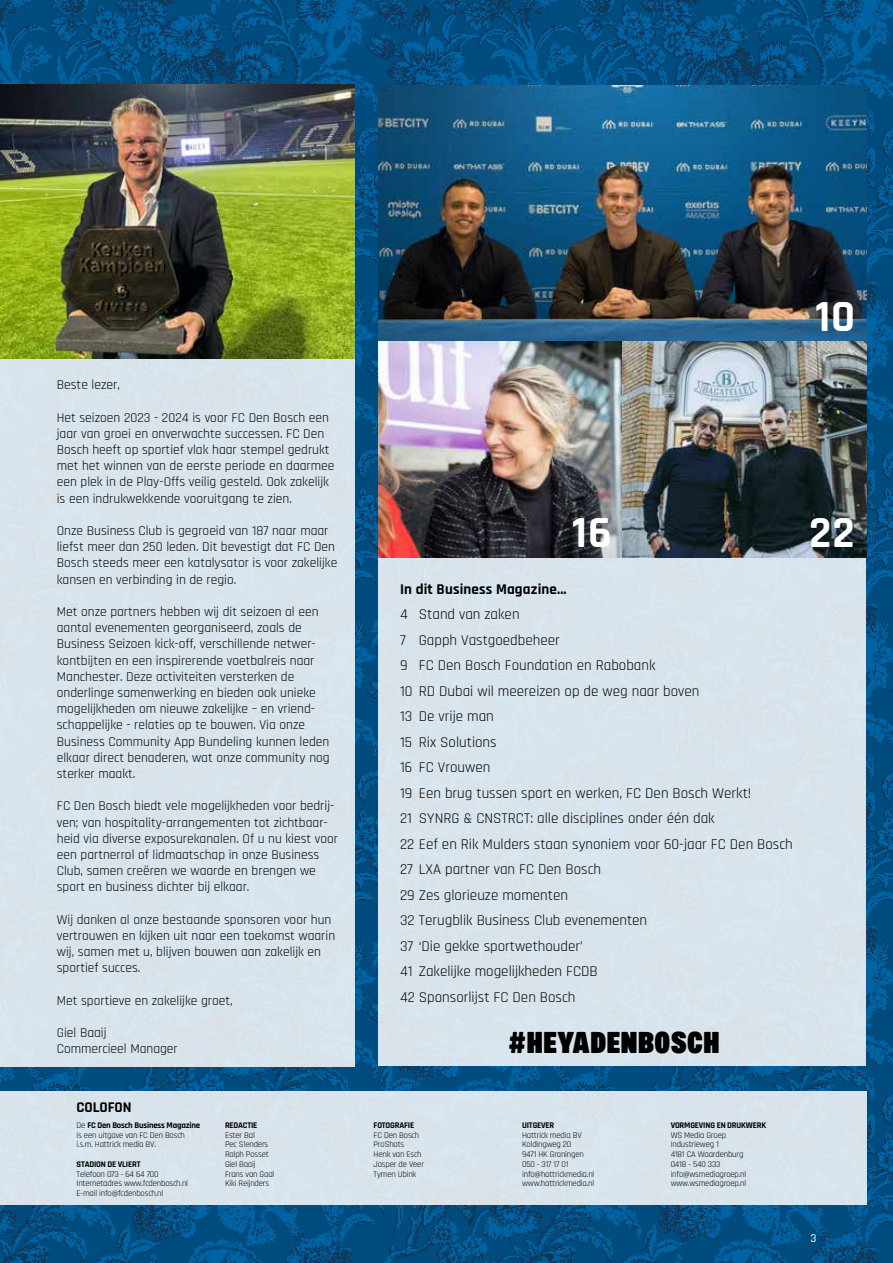
<style>
.page{position:relative;width:893px;height:1263px;background:#fff}
.page>*{position:absolute;margin:0;border:0;box-sizing:border-box;transform-origin:0 0}
.t1{font:700 45px "Rajdhani";color:#fff}
.t2{font:30px "Mello Cd Super";letter-spacing:.02em;color:#000}
.t3{font:15px/25.5px "Rajdhani";color:#000}
.t4{font:700 15px "Rajdhani";letter-spacing:.01em;color:#000}
.t5{font:13.5px/16.2px "Rajdhani";color:#000}
.t6{font:500 12px "Rajdhani";color:#fff}
.t7{font:8.7px/9.8px "Rajdhani";letter-spacing:-.02em;color:#000}
.t8{font:700 8.7px "Rajdhani";letter-spacing:-.02em;color:#000}
.s1{font-weight:700}
</style>
<div class="page">
<img style="left:0;top:0;width:893px;height:1205px">
<div style="left:0;top:85px;width:354px;height:981px;background:#d8e3eb"></div>
<div style="left:379px;top:558px;width:487px;height:508px;background:#d8e3eb"></div>
<img style="left:379px;top:85px;width:487px;height:473px">
<div style="left:0;top:1091px;width:866px;height:114px;background:#d8e3eb"></div>
<img style="left:0;top:84px;width:354px;height:275px">
<img style="left:0;top:1205px;width:893px;height:58px">
<p class="t5" style="left:57px;top:377px;width:65px">Beste lezer,</p>
<p class="t5" style="left:57px;top:410px;width:279px">Het seizoen 2023 - 2024 is voor FC Den Bosch een jaar van groei en onverwachte successen. FC Den Bosch heeft op sportief vlak haar stempel gedrukt met het winnen van de eerste periode en daarmee een plek in de Play-Offs veilig gesteld. Ook zakelijk is een indrukwekkende vooruitgang te zien.</p>
<p class="t5" style="left:57px;top:523px;width:282px">Onze Business Club is gegroeid van 187 naar maar liefst meer dan 250 leden. Dit bevestigt dat FC Den Bosch steeds meer een katalysator is voor zakelijke kansen en verbinding in de regio.</p>
<p class="t5" style="left:57px;top:604px;width:274px">Met onze partners hebben wij dit seizoen al een aantal evenementen georganiseerd, zoals de Business Seizoen kick-off, verschillende netwer&shy;kontbijten en een inspirerende voetbalreis naar Manchester. Deze activiteiten versterken de onderlinge samenwerking en bieden ook unieke mogelijkheden om nieuwe zakelijke – en vriend&shy;schappelijke - relaties op te bouwen. Via onze Business Community App Bundeling kunnen leden elkaar direct benaderen, wat onze community nog sterker maakt.</p>
<p class="t5" style="left:57px;top:798px;width:283px">FC Den Bosch biedt vele mogelijkheden voor bedrij&shy;ven; van hospitality-arrangementen tot zichtbaar&shy;heid via diverse exposurekanalen. Of u nu kiest voor een partnerrol of lidmaatschap in onze Business Club, samen creëren we waarde en brengen we sport en business dichter bij elkaar.</p>
<p class="t5" style="left:57px;top:912px;width:280px">Wij danken al onze bestaande sponsoren voor hun vertrouwen en kijken uit naar een toekomst waarin wij, samen met u, blijven bouwen aan zakelijk en sportief succes.</p>
<p class="t5" style="left:57px;top:993px;width:177px">Met sportieve en zakelijke groet,</p>
<p class="t5" style="left:57px;top:1025px;width:123px">Giel Baaij<br>Commercieel Manager</p>
<p class="t4" style="left:77px;top:1098px;width:57px">COLOFON</p>
<p class="t7" style="left:77px;top:1120px;width:125px">De <span class="s1">FC Den Bosch Business Magazine </span>is een uitgave van FC Den Bosch i.s.m. Hattrick media BV.</p>
<p class="t8" style="left:77px;top:1159px;width:65px">STADION DE VLIERT</p>
<p class="t7" style="left:77px;top:1169px;width:113px">Telefoon 073 - 64 64 700<br>Internetadres www.fcdenbosch.nl<br>E-mail info@fcdenbosch.nl</p>
<p class="t8" style="left:225px;top:1120px;width:34px">REDACTIE</p>
<p class="t7" style="left:225px;top:1130px;width:51px">Ester Bal<br>Pec Slenders<br>Ralph Posset<br>Giel Baaij<br>Frans van Gaal<br>Kiki Reijnders</p>
<h1 class="t1" style="left:815px;top:289px;width:42px">10</h1>
<h1 class="t1" style="left:572px;top:505px;width:41px">16</h1>
<h1 class="t1" style="left:809px;top:505px;width:47px">22</h1>
<p class="t4" style="left:400px;top:580px;width:168px">In dit Business Magazine...</p>
<p class="t3" style="left:400px;top:602px;width:394px">4 Stand van zaken<br>7 Gapph Vastgoedbeheer<br>9 FC Den Bosch Foundation en Rabobank<br>10 RD Dubai wil meereizen op de weg naar boven<br>13 De vrije man<br>15 Rix Solutions<br>16 FC Vrouwen<br>19 Een brug tussen sport en werken, FC Den Bosch Werkt!<br>21 SYNRG &amp; CNSTRCT: alle disciplines onder één dak<br>22 Eef en Rik Mulders staan synoniem voor 60-jaar FC Den Bosch<br>27 LXA partner van FC Den Bosch<br>29 Zes glorieuze momenten<br>32 Terugblik Business Club evenementen<br>37 ‘Die gekke sportwethouder’<br>41 Zakelijke mogelijkheden FCDB<br>42 Sponsorlijst FC Den Bosch</p>
<h2 class="t2" style="left:509px;top:1026px;width:212px">#HEYADENBOSCH</h2>
<p class="t8" style="left:374px;top:1120px;width:42px">FOTOGRAFIE</p>
<p class="t7" style="left:374px;top:1130px;width:52px">FC Den Bosch<br>ProShots<br>Henk van Esch<br>Jasper de Veer<br>Tymen Ubink</p>
<p class="t8" style="left:522px;top:1120px;width:34px">UITGEVER</p>
<p class="t7" style="left:522px;top:1130px;width:74px">Hattrick media BV<br>Koldingweg 20<br>9471 HK Groningen<br>050 - 317 17 01 info@hattrickmedia.nl www.hattrickmedia.nl</p>
<p class="t8" style="left:671px;top:1120px;width:97px">VORMGEVING EN DRUKWERK</p>
<p class="t7" style="left:671px;top:1130px;width:77px">WS Media Groep<br>Industrieweg 1<br>4181 CA Waardenburg<br>0418 - 540 333 info@wsmediagroep.nl www.wsmediagroep.nl</p>
<p class="t6" style="left:810px;top:1231px;width:7px">3</p>
</div>
